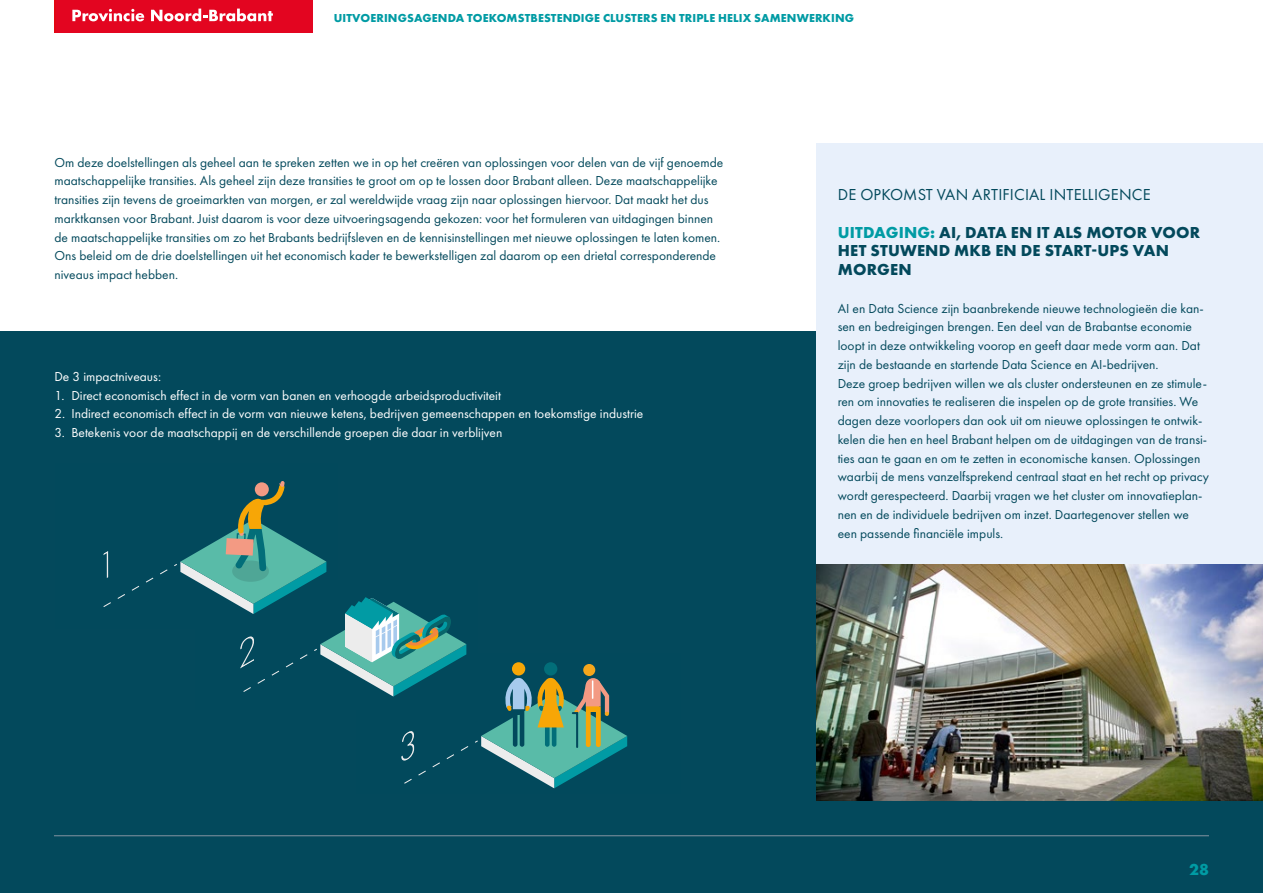
<style>
.page{position:relative;width:1263px;height:893px;background:#fff}
.page>*{position:absolute;margin:0;border:0;box-sizing:border-box;transform-origin:0 0}
.H5{font:700 16.5px/18.8px "Futura PT";letter-spacing:.01em;color:#03495c}
.H5-2{font:16.5px "Futura PT";letter-spacing:.01em;color:#03495c}
.t1{font:700 16.5px "Futura PT";color:#009ba4}
.H5-3{font:13.5px/18.8px "Futura PT";color:#03495c}
.t2{font:13.5px "Futura PT";color:#fff}
.t3{font:700 12px "Futura PT";letter-spacing:.01em;color:#009ba4}
.s1{color:#009ba4}
</style>
<div class="page">
<div style="left:0;top:332px;width:1263px;height:561px;background:#03495c"></div>
<img style="left:816px;top:563px;width:447px;height:238px">
<div style="left:816px;top:143px;width:447px;height:420px;background:#e8f0fb"></div>
<svg style="left:103px;top:481px;width:524px;height:307px"></svg>
<hr style="left:54px;top:835px;width:1155px;height:1px;background:#8494a2">
<div style="left:56px;top:1px;width:257px;height:32px;background:#e30520"></div>
<svg style="left:72px;top:9px;width:72px;height:12px"></svg>
<svg style="left:151px;top:9px;width:122px;height:12px"></svg>
<hr style="left:54px;top:0;width:259px;height:3px;background:#e30613">
<hr style="left:56px;top:0;width:257px;height:3px;background:#e30520">
<p class="t3" style="left:334px;top:10px;width:522px">UITVOERINGSAGENDA TOEKOMSTBESTENDIGE CLUSTERS EN TRIPLE HELIX SAMENWERKING</p>
<p class="H5-3" style="left:54px;top:153px;width:670px">Om deze doelstellingen als geheel aan te spreken zetten we in op het creëren van oplossingen voor delen van de vijf genoemde maatschappelijke transities. Als geheel zijn deze transities te groot om op te lossen door Brabant alleen. Deze maatschappelijke transities zijn tevens de groeimarkten van morgen, er zal wereldwijde vraag zijn naar oplossingen hiervoor. Dat maakt het dus marktkansen voor Brabant. Juist daarom is voor deze uitvoeringsagenda gekozen: voor het formuleren van uitdagingen binnen de maatschappelijke transities om zo het Brabants bedrijfsleven en de kennisinstellingen met nieuwe oplossingen te laten komen.<br>Ons beleid om de drie doelstellingen uit het economisch kader te bewerkstelligen zal daarom op een drietal corresponderende niveaus impact hebben.</p>
<p class="t2" style="left:54px;top:368px;width:108px">De 3 impactniveaus:</p>
<p class="t2" style="left:54px;top:387px;width:448px">1. Direct economisch effect in de vorm van banen en verhoogde arbeidsproductiviteit</p>
<p class="t2" style="left:54px;top:406px;width:590px">2. Indirect economisch effect in de vorm van nieuwe ketens, bedrijven gemeenschappen en toekomstige industrie</p>
<p class="t2" style="left:54px;top:425px;width:449px">3. Betekenis voor de maatschappij en de verschillende groepen die daar in verblijven</p>
<p class="H5-2" style="left:838px;top:185px;width:314px">DE OPKOMST VAN ARTIFICIAL INTELLIGENCE</p>
<p class="H5" style="left:838px;top:222px;width:364px"><span class="s1">UITDAGING:</span> AI, DATA EN IT ALS MOTOR VOOR<br>HET STUWEND MKB EN DE START-UPS VAN<br>MORGEN</p>
<p class="H5-3" style="left:838px;top:299px;width:368px">AI en Data Science zijn baanbrekende nieuwe technologieën die kan&shy;sen en bedreigingen brengen. Een deel van de Brabantse economie loopt in deze ontwikkeling voorop en geeft daar mede vorm aan. Dat zijn de bestaande en startende Data Science en AI-bedrijven.</p>
<p class="H5-3" style="left:838px;top:374px;width:373px">Deze groep bedrijven willen we als cluster ondersteunen en ze stimule&shy;ren om innovaties te realiseren die inspelen op de grote transities. We dagen deze voorlopers dan ook uit om nieuwe oplossingen te ontwik&shy;kelen die hen en heel Brabant helpen om de uitdagingen van de transi&shy;ties aan te gaan en om te zetten in economische kansen. Oplossingen waarbij de mens vanzelfsprekend centraal staat en het recht op privacy wordt gerespecteerd. Daarbij vragen we het cluster om innovatieplan&shy;nen en de individuele bedrijven om inzet. Daartegenover stellen we een passende financiële impuls.</p>
<p class="t1" style="left:1189px;top:859px;width:21px">28</p>
</div>
